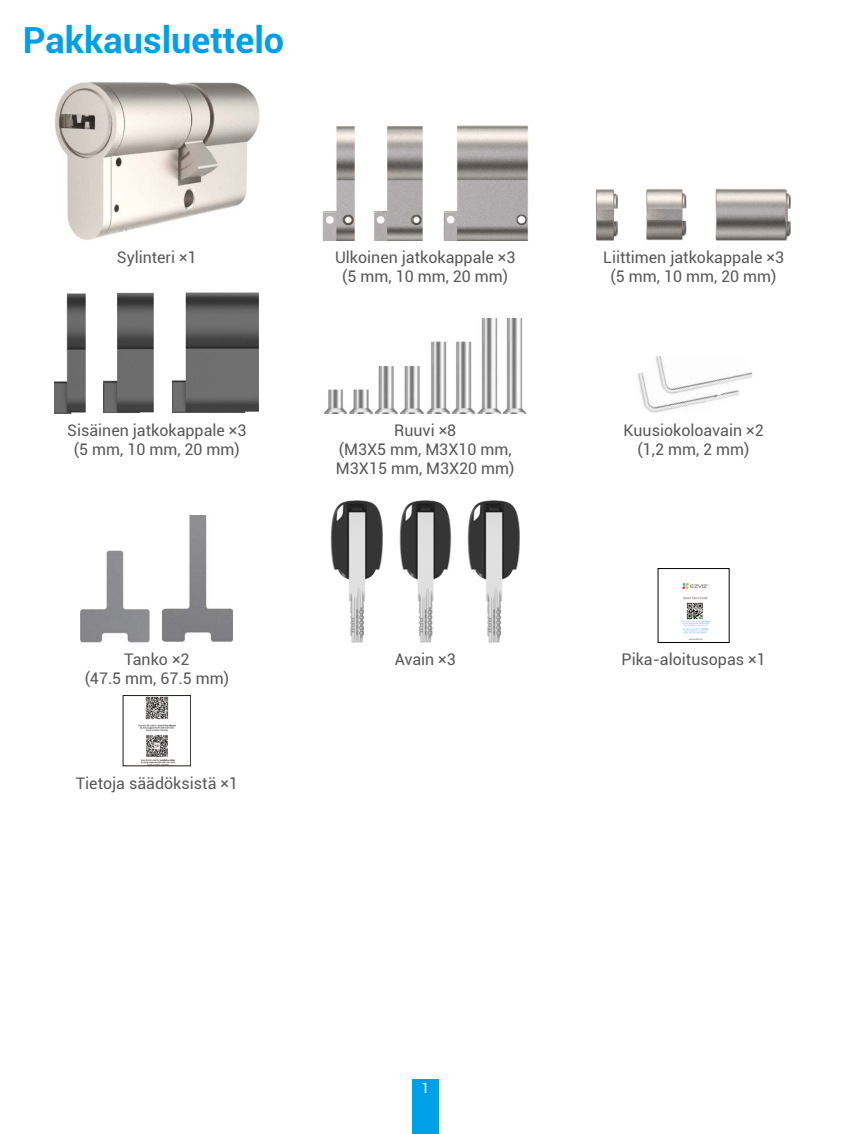
<style>
.page{position:relative;width:851px;height:1134px;background:#fff}
.page>*{position:absolute;margin:0;border:0;box-sizing:border-box;transform-origin:0 0}
.t1{font:700 36px "Roboto";color:#00a0e9}
.t2{font:16px/19.2px "Roboto";color:#595757;text-align:center}
.t3{font:14px "Roboto";color:#fff}
</style>
<div class="page">
<div style="left:412px;top:1079px;width:27px;height:55px;background:#00a0e9"></div>
<img style="left:55px;top:82px;width:205px;height:158px">
<img style="left:443px;top:125px;width:85px;height:116px">
<img style="left:322px;top:126px;width:32px;height:115px">
<img style="left:374px;top:126px;width:49px;height:115px">
<img style="left:596px;top:189px;width:21px;height:51px">
<img style="left:715px;top:189px;width:76px;height:51px">
<img style="left:785px;top:189px;width:2px;height:51px">
<img style="left:646px;top:189px;width:40px;height:51px">
<img style="left:173px;top:293px;width:86px;height:119px">
<img style="left:103px;top:293px;width:51px;height:120px">
<img style="left:55px;top:293px;width:31px;height:121px">
<img style="left:503px;top:318px;width:23px;height:96px">
<img style="left:452px;top:342px;width:23px;height:72px">
<img style="left:400px;top:367px;width:24px;height:47px">
<img style="left:349px;top:390px;width:24px;height:24px">
<img style="left:477px;top:318px;width:24px;height:96px">
<img style="left:426px;top:342px;width:23px;height:72px">
<img style="left:375px;top:367px;width:23px;height:47px">
<img style="left:324px;top:390px;width:23px;height:24px">
<img style="left:637px;top:372px;width:103px;height:39px">
<img style="left:646px;top:372px;width:106px;height:14px">
<img style="left:649px;top:355px;width:87px;height:58px">
<img style="left:163px;top:516px;width:70px;height:126px">
<img style="left:81px;top:550px;width:69px;height:93px">
<img style="left:331px;top:500px;width:52px;height:143px">
<img style="left:399px;top:500px;width:52px;height:143px">
<img style="left:468px;top:500px;width:51px;height:143px">
<img style="left:681px;top:582px;width:30px;height:58px">
<div style="left:657px;top:568px;width:72px;height:75px;border:1px solid #000"></div>
<img style="left:138px;top:697px;width:38px;height:67px">
<div style="left:123px;top:695px;width:68px;height:71px;border:1px solid #231815"></div>
<h1 class="t1" style="left:23px;top:15px;width:263px">Pakkausluettelo</h1>
<p class="t2" style="left:117px;top:247px;width:81px">Sylinteri ×1</p>
<p class="t2" style="left:335px;top:247px;width:182px">Ulkoinen jatkokappale ×3 (5 mm, 10 mm, 20 mm)</p>
<p class="t2" style="left:603px;top:247px;width:182px">Liittimen jatkokappale ×3 (5 mm, 10 mm, 20 mm)</p>
<p class="t2" style="left:67px;top:420px;width:181px">Sisäinen jatkokappale ×3 (5 mm, 10 mm, 20 mm)</p>
<p class="t2" style="left:336px;top:420px;width:180px">Ruuvi ×8<br>(M3X5 mm, M3X10 mm,<br>M3X15 mm, M3X20 mm)</p>
<p class="t2" style="left:623px;top:420px;width:142px">Kuusiokoloavain ×2 (1,2 mm, 2 mm)</p>
<p class="t2" style="left:85px;top:649px;width:146px">Tanko ×2<br>(47.5 mm, 67.5 mm)</p>
<p class="t2" style="left:394px;top:649px;width:63px">Avain ×3</p>
<p class="t2" style="left:621px;top:649px;width:146px">Pika-aloitusopas ×1</p>
<p class="t2" style="left:76px;top:773px;width:164px">Tietoja säädöksistä ×1</p>
<p class="t3" style="left:421px;top:1078px;width:9px">1</p>
</div>
